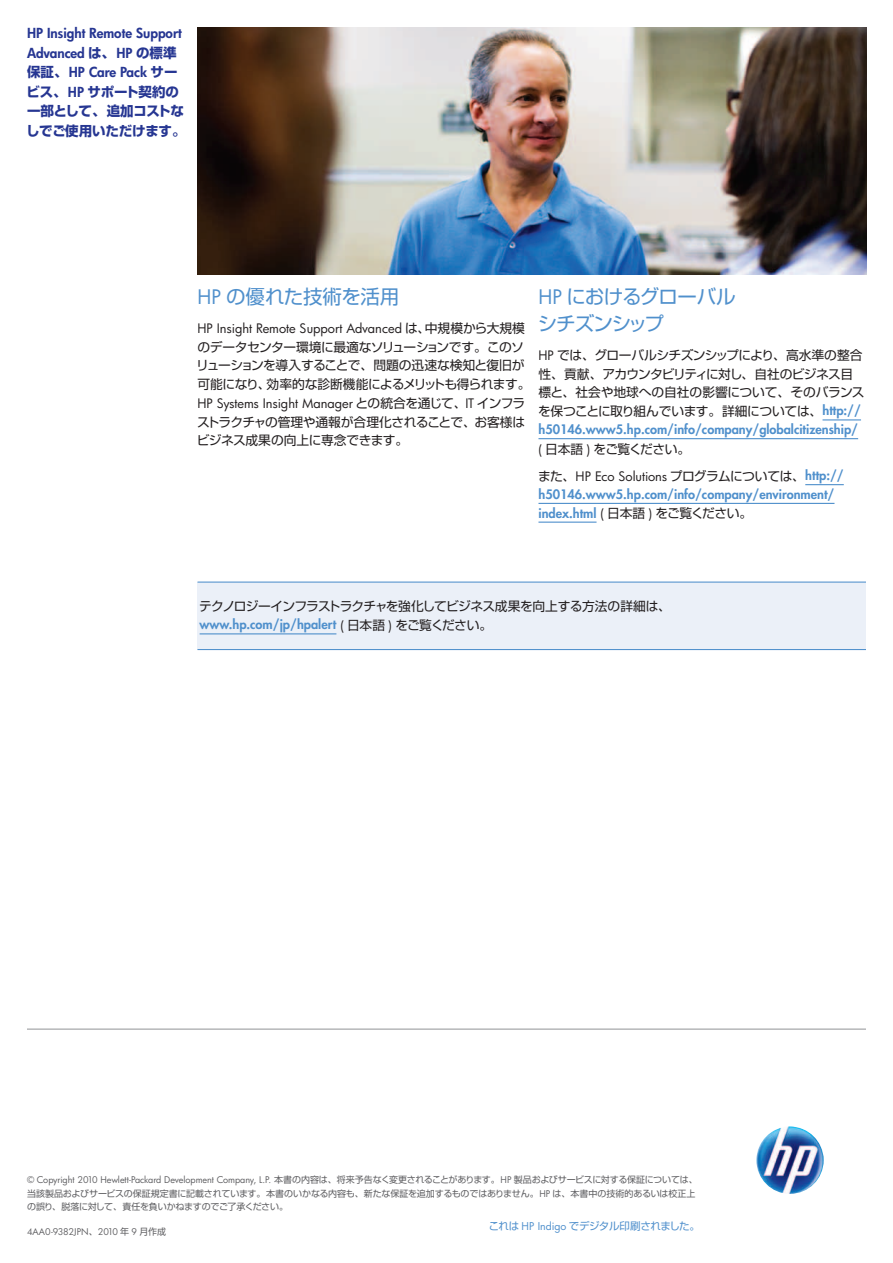
<style>
.page{position:relative;width:893px;height:1263px;background:#fff}
.page>*{position:absolute;margin:0;border:0;box-sizing:border-box;transform-origin:0 0}
.Level_2_14_15_book{font:19.5px/27px "Shin Go Pro";letter-spacing:-.05em;color:#5090cc}
.Level_2_14_15_book-2{font:19.5px "Shin Go Pro";letter-spacing:-.01em;color:#5090cc}
.Headline{font:800 13.5px/19.5px "HP Futura";color:#263692}
.Body_text{font:12.75px/18.8px "Shin Go Pro";letter-spacing:-.04em;color:#231f20}
.Body_text-2{font:800 12.75px/18.1px "Futura Std";color:#5090cc}
.This_is_an_HP_Indig{font:10.5px "Shin Go Pro";letter-spacing:-.035em;color:#5090cc}
.Legal{font:9px/13.5px "Shin Go Pro";letter-spacing:-.02em;color:#5f5f62}
.Legal-2{font:9px "HP Futura";color:#5f5f62}
.s1{font-family:"Shin Go Pro";font-weight:700}
.s2{font-family:"HP Futura"}
.s3{font-family:"Futura Std";font-weight:800;color:#5090cc}
.s4{font-family:"Shin Go Pro";font-weight:400;color:#231f20}
.s5{font-family:"HP Futura";font-weight:400;color:#231f20}
.s6{font-family:"Shin Go Pro"}
</style>
<div class="page">
<img style="left:197px;top:27px;width:669px;height:248px">
<img style="left:756px;top:1126px;width:67px;height:68px;border-radius:34px">
<hr style="left:27px;top:1029px;width:839px;height:1px;background:#919396">
<hr style="left:822px;top:419px;width:39px;height:2px;background:#5090cc">
<hr style="left:538px;top:438px;width:320px;height:1px;background:#5090cc">
<hr style="left:805px;top:484px;width:38px;height:1px;background:#5090cc">
<hr style="left:538px;top:503px;width:296px;height:1px;background:#5090cc">
<hr style="left:538px;top:522px;width:58px;height:1px;background:#5090cc">
<div style="left:197px;top:582px;width:669px;height:68px;background:#ebf0f8"></div>
<hr style="left:197px;top:582px;width:669px;height:1px;background:#5090cc">
<hr style="left:197px;top:649px;width:669px;height:1px;background:#5090cc">
<hr style="left:200px;top:633px;width:136px;height:1px;background:#5090cc">
<p class="Headline" style="left:26px;top:24px;width:161px">HP Insight Remote Support<br>Advanced <span class="s1">は、</span>HP <span class="s1">の標準保証、</span>HP Care Pack <span class="s1">サービス、</span>HP <span class="s1">サポート契約の一部として、追加コストなしでご使用いただけます。</span></p>
<p class="Level_2_14_15_book-2" style="left:197px;top:281px;width:203px"><span class="s2">HP</span> の優れた技術を活用</p>
<p class="Body_text" style="left:196px;top:317px;width:335px"><span class="s2">HP Insight Remote Support Advanced</span> は、中規模から大規模のデータセンター環境に最適なソリューションです。このソリューションを導入することで、問題の迅速な検知と復旧が可能になり、効率的な診断機能によるメリットも得られます。<span class="s2">HP Systems Insight Manager</span> との統合を通じて、<span class="s2">IT</span> インフラストラクチャの管理や通報が合理化されることで、お客様はビジネス成果の向上に専念できます。</p>
<p class="Level_2_14_15_book" style="left:538px;top:281px;width:199px"><span class="s2">HP</span> におけるグローバルシチズンシップ</p>
<p class="Body_text" style="left:538px;top:344px;width:328px"><span class="s2">HP</span> では、グローバルシチズンシップにより、高水準の整合性、貢献、アカウンタビリティに対し、自社のビジネス目標と、社会や地球への自社の影響について、そのバランスを保つことに取り組んでいます。詳細については、<span class="s3">http:// h50146.www5.hp.com/info/company/globalcitizenship/</span></p>
<p class="Body_text" style="left:538px;top:438px;width:153px"><span class="s2">(</span> 日本語 <span class="s2">)</span> をご覧ください。</p>
<p class="Body_text-2" style="left:538px;top:467px;width:307px"><span class="s4">また、</span><span class="s5">HP Eco Solutions</span> <span class="s4">プログラムについては、</span>http:// h50146.www5.hp.com/info/company/environment/</p>
<p class="Body_text" style="left:538px;top:503px;width:215px"><span class="s3">index.html</span> <span class="s2">(</span> 日本語 <span class="s2">)</span> をご覧ください。</p>
<p class="Body_text" style="left:199px;top:596px;width:473px;line-height:18.1px">テクノロジーインフラストラクチャを強化してビジネス成果を向上する方法の詳細は、<span class="s3">www.hp.com/jp/hpalert</span> <span class="s2">(</span> 日本語 <span class="s2">)</span> をご覧ください。</p>
<p class="Legal" style="left:27px;top:1172px;width:672px"><span class="s2">© Copyright 2010 Hewlett-Packard Development Company, L.P.</span> 本書の内容は、将来予告なく変更されることがあります。<span class="s2">HP</span> 製品およびサービスに対する保証については、当該製品およびサービスの保証規定書に記載されています。本書のいかなる内容も、新たな保証を追加するものではありません。<span class="s2">HP</span> は、本書中の技術的あるいは校正上の誤り、脱落に対して、責任を負いかねますのでご了承ください。</p>
<p class="Legal-2" style="left:27px;top:1225px;width:141px">4AA0-9382JPN<span class="s6">、</span>2010 <span class="s6">年</span> 9 <span class="s6">月作成</span></p>
<p class="This_is_an_HP_Indig" style="left:489px;top:1217px;width:213px">これは <span class="s2">HP Indigo</span> でデジタル印刷されました。</p>
</div>
